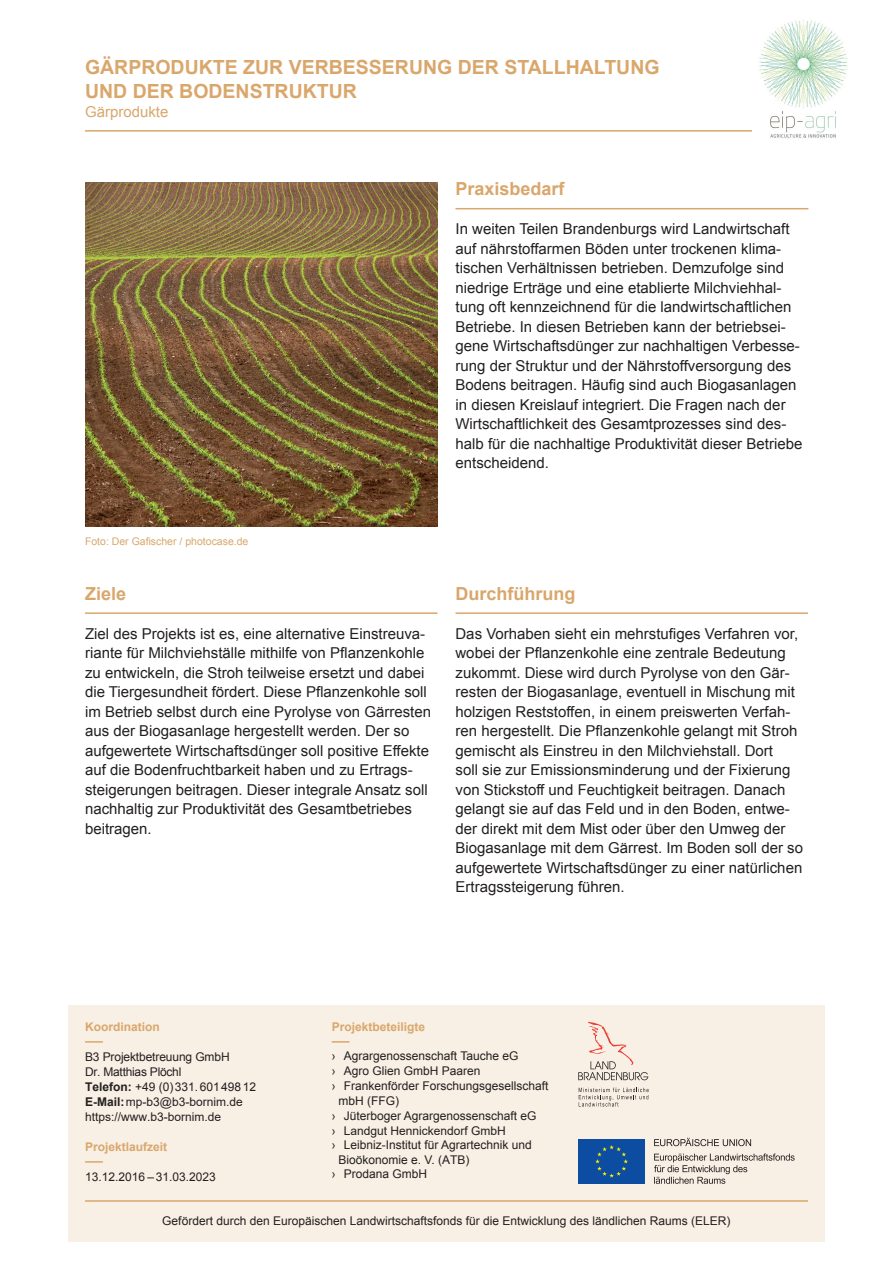
<style>
.page{position:relative;width:893px;height:1263px;background:#fff}
.page>*{position:absolute;margin:0;border:0;box-sizing:border-box;transform-origin:0 0}
.t1{font:700 19.5px/23.4px "Arial";color:#d9a76c}
.t2{font:700 18px "Arial";color:#d9a76c}
.t3{font:15px/19.5px "Arial";color:#231f20}
.t4{font:15px "Arial";color:#d9a76c}
.t5{font:12px/15px "Arial";color:#231f20}
.t6{font:700 12px "Arial";color:#d9a76c}
.t7{font:10.5px "Arial";color:#d9a76c}
.s1{font-weight:700}
</style>
<div class="page">
<div style="left:68px;top:1005px;width:757px;height:237px;background:#f8f0e4"></div>
<hr style="left:85px;top:1200px;width:723px;height:2px;background:#d9a76c">
<hr style="left:85px;top:130px;width:723px;height:2px;background:#d9a76c">
<hr style="left:85px;top:612px;width:352px;height:2px;background:#d9a76c">
<hr style="left:455px;top:612px;width:353px;height:2px;background:#d9a76c">
<hr style="left:455px;top:208px;width:353px;height:1px;background:#d9a76c">
<img style="left:85px;top:182px;width:353px;height:344px">
<svg style="left:85px;top:1041px;width:18px;height:2px"></svg>
<svg style="left:85px;top:1161px;width:18px;height:2px"></svg>
<svg style="left:332px;top:1041px;width:18px;height:2px"></svg>
<img style="left:752px;top:20px;width:96px;height:118px">
<svg style="left:578px;top:1022px;width:70px;height:58px"></svg>
<svg style="left:579px;top:1088px;width:70px;height:18px"></svg>
<div style="left:578px;top:1139px;width:67px;height:45px;background:#0d4da1"></div>
<svg style="left:595px;top:1145px;width:33px;height:32px"></svg>
<svg style="left:654px;top:1138px;width:97px;height:8px"></svg>
<svg style="left:654px;top:1153px;width:141px;height:31px"></svg>
<h1 class="t1" style="left:85px;top:57px;width:576px">GÄRPRODUKTE ZUR VERBESSERUNG DER STALLHALTUNG<br>UND DER BODENSTRUKTUR</h1>
<p class="t4" style="left:85px;top:102px;width:85px">Gärprodukte</p>
<p class="t2" style="left:455px;top:177px;width:111px">Praxisbedarf</p>
<p class="t3" style="left:455px;top:219px;width:348px">In weiten Teilen Brandenburgs wird Landwirtschaft auf nährstoffarmen Böden unter trockenen klima&shy;tischen Verhältnissen betrieben. Demzufolge sind niedrige Erträge und eine etablierte Milchviehhal&shy;tung oft kennzeichnend für die landwirtschaftlichen Betriebe. In diesen Betrieben kann der betriebsei&shy;gene Wirtschaftsdünger zur nachhaltigen Verbesse&shy;rung der Struktur und der Nährstoffversorgung des Bodens beitragen. Häufig sind auch Biogasanlagen in diesen Kreislauf integriert. Die Fragen nach der Wirtschaftlichkeit des Gesamtprozesses sind des&shy;halb für die nachhaltige Produktivität dieser Betriebe entscheidend.</p>
<p class="t7" style="left:85px;top:535px;width:165px">Foto: Der Gafischer / photocase.de</p>
<p class="t2" style="left:85px;top:581px;width:43px">Ziele</p>
<p class="t3" style="left:85px;top:624px;width:347px">Ziel des Projekts ist es, eine alternative Einstreuva&shy;riante für Milchviehställe mithilfe von Pflanzenkohle zu entwickeln, die Stroh teilweise ersetzt und dabei die Tiergesundheit fördert. Diese Pflanzenkohle soll im Betrieb selbst durch eine Pyrolyse von Gärresten aus der Biogasanlage hergestellt werden. Der so aufgewertete Wirtschaftsdünger soll positive Effekte auf die Bodenfruchtbarkeit haben und zu Ertrags&shy;steigerungen beitragen. Dieser integrale Ansatz soll nachhaltig zur Produktivität des Gesamtbetriebes beitragen.</p>
<p class="t2" style="left:455px;top:581px;width:121px">Durchführung</p>
<p class="t3" style="left:455px;top:624px;width:349px">Das Vorhaben sieht ein mehrstufiges Verfahren vor, wobei der Pflanzenkohle eine zentrale Bedeutung zukommt. Diese wird durch Pyrolyse von den Gär&shy;resten der Biogasanlage, eventuell in Mischung mit holzigen Reststoffen, in einem preiswerten Verfah&shy;ren hergestellt. Die Pflanzenkohle gelangt mit Stroh gemischt als Einstreu in den Milchviehstall. Dort<br>soll sie zur Emissionsminderung und der Fixierung von Stickstoff und Feuchtigkeit beitragen. Danach gelangt sie auf das Feld und in den Boden, entwe&shy;der direkt mit dem Mist oder über den Umweg der Biogasanlage mit dem Gärrest. Im Boden soll der so aufgewertete Wirtschaftsdünger zu einer natürlichen Ertragssteigerung führen.</p>
<p class="t6" style="left:85px;top:1018px;width:76px">Koordination</p>
<p class="t5" style="left:85px;top:1049px;width:173px">B3 Projektbetreuung GmbH<br>Dr. Matthias Plöchl<br><span class="s1">Telefon:</span> +49 (0) 331. 601 498 12<br><span class="s1">E-Mail:</span> mp-b3@b3-bornim.de https://www.b3-bornim.de</p>
<p class="t6" style="left:85px;top:1138px;width:84px">Projektlaufzeit</p>
<p class="t5" style="left:85px;top:1169px;width:132px">13.12.2016 – 31.03.2023</p>
<p class="t6" style="left:332px;top:1018px;width:95px">Projektbeteiligte</p>
<p class="t5" style="left:332px;top:1049px;width:188px">› Agrargenossenschaft Tauche eG</p>
<p class="t5" style="left:332px;top:1064px;width:150px">› Agro Glien GmbH Paaren</p>
<p class="t5" style="left:332px;top:1079px;width:218px">› Frankenförder Forschungsgesellschaft</p>
<p class="t5" style="left:338px;top:1094px;width:62px">mbH (FFG)</p>
<p class="t5" style="left:332px;top:1109px;width:206px">› Jüterboger Agrargenossenschaft eG</p>
<p class="t5" style="left:332px;top:1123px;width:176px">› Landgut Hennickendorf GmbH</p>
<p class="t5" style="left:332px;top:1137px;width:202px">› Leibniz-Institut für Agrartechnik und</p>
<p class="t5" style="left:338px;top:1152px;width:132px">Bioökonomie e. V. (ATB)</p>
<p class="t5" style="left:332px;top:1166px;width:97px">› Prodana GmbH</p>
<p class="t5" style="left:162px;top:1213px;width:570px">Gefördert durch den Europäischen Landwirtschaftsfonds für die Entwicklung des ländlichen Raums (ELER)</p>
</div>
